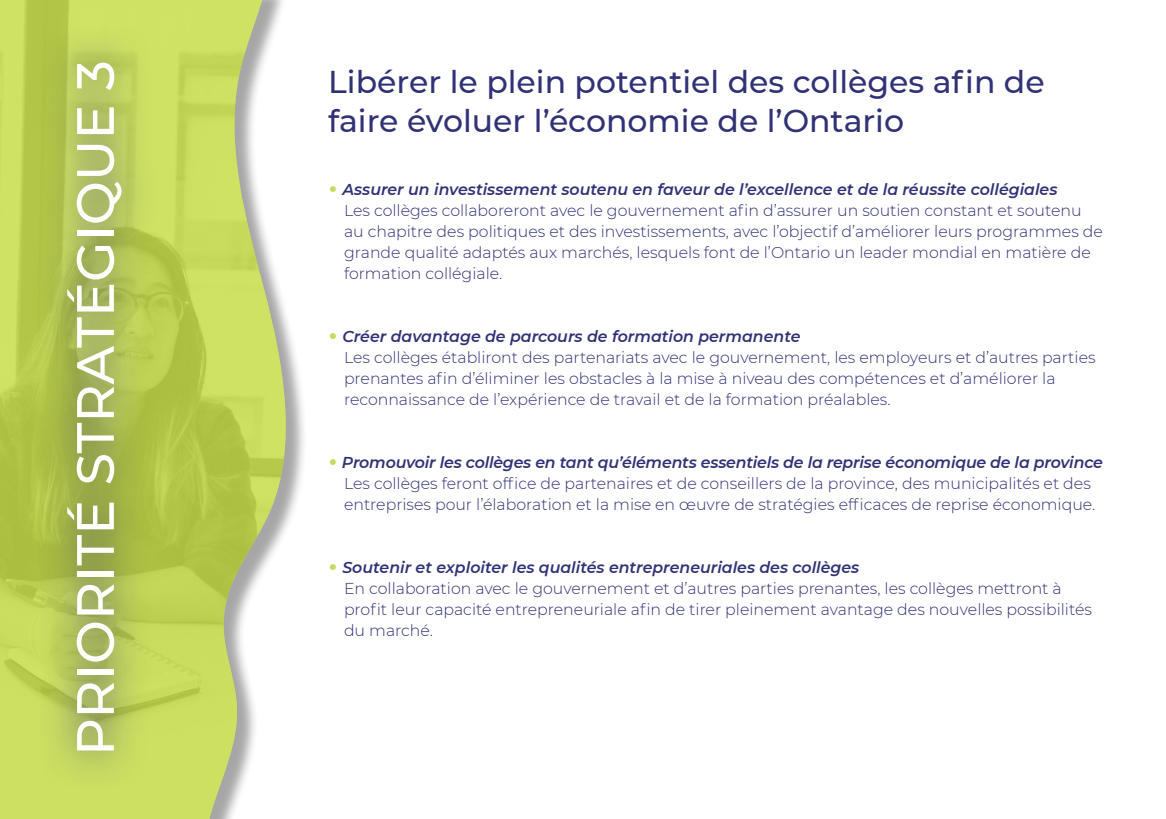
<style>
.page{position:relative;width:1166px;height:819px;background:#fff}
.page>*{position:absolute;margin:0;border:0;box-sizing:border-box;transform-origin:0 0}
.t1{font:500 52.5px "Montserrat";color:#fff}
.t2{font:500 31.5px/38.5px "Montserrat";color:#303276}
.t3{font:300 15.75px/21px "Montserrat";color:#303276}
.s1{font-family:"Futura";color:#c8db5c}
.s2{font-weight:600;font-style:italic}
.s3{color:#231f20}
</style>
<div class="page">
<svg style="left:0;top:0;width:298px;height:819px;fill:#cde061"></svg>
<svg style="left:32px;top:26px;width:127px;height:763px;background:#b1c355"></svg>
<p class="t1" style="left:59px;top:756px;width:697px;rotate:-90deg">PRIORITÉ STRATÉGIQUE 3</p>
<p class="t2" style="left:328px;top:62px;width:718px">Libérer le plein potentiel des collèges afin de faire évoluer l’économie de l’Ontario</p>
<p class="t3" style="left:344px;top:178px;width:760px;text-indent:-16px"><span class="s1">•</span> <span class="s2">Assurer un investissement soutenu en faveur de l’excellence et de la réussite collégiales<br></span>Les collèges collaboreront avec le gouvernement afin d’assurer un soutien constant et soutenu au chapitre des politiques et des investissements, avec l’objectif d’améliorer leurs programmes de grande qualité adaptés aux marchés, lesquels font de l’Ontario un leader mondial en matière de formation collégiale<span class="s3">.</span></p>
<p class="t3" style="left:344px;top:325px;width:753px;text-indent:-16px"><span class="s1">•</span> <span class="s2">Créer davantage de parcours de formation permanente<br></span>Les collèges établiront des partenariats avec le gouvernement, les employeurs et d’autres parties prenantes afin d’éliminer les obstacles à la mise à niveau des compétences et d’améliorer la reconnaissance de l’expérience de travail et de la formation préalables<span class="s3">.</span></p>
<p class="t3" style="left:328px;top:451px;width:776px;text-align:center"><span class="s1">•</span> <span class="s2">Promouvoir les collèges en tant qu’éléments essentiels de la reprise économique de la province<br></span>Les collèges feront office de partenaires et de conseillers de la province, des municipalités et des entreprises pour l’élaboration et la mise en œuvre de stratégies efficaces de reprise économique<span class="s3">.</span></p>
<p class="t3" style="left:344px;top:556px;width:749px;text-indent:-16px"><span class="s1">•</span> <span class="s2">Soutenir et exploiter les qualités entrepreneuriales des collèges<br></span>En collaboration avec le gouvernement et d’autres parties prenantes, les collèges mettront à profit leur capacité entrepreneuriale afin de tirer pleinement avantage des nouvelles possibilités du marché<span class="s3">.</span></p>
</div>
